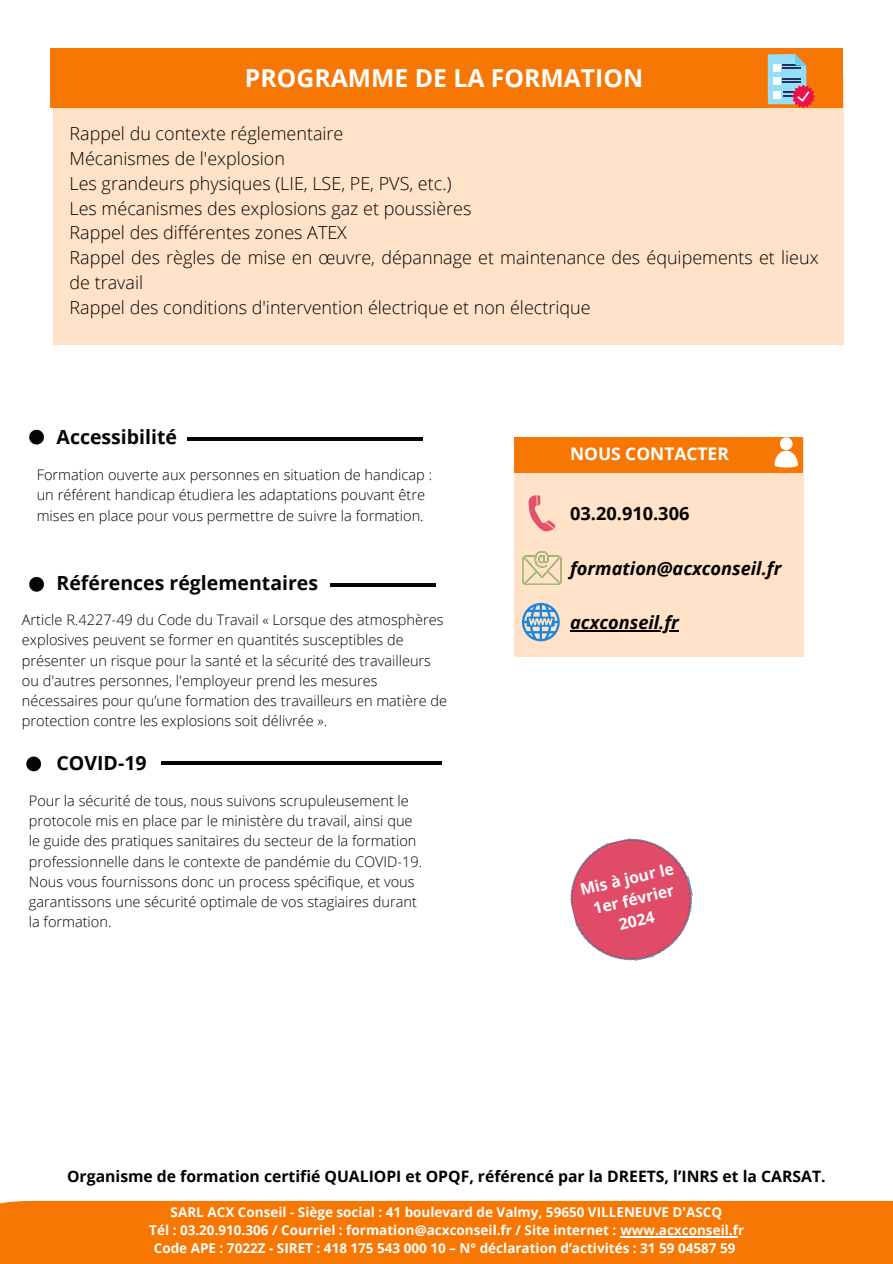
<style>
.page{position:relative;width:893px;height:1264px;background:#fff}
.page>*{position:absolute;margin:0;border:0;box-sizing:border-box;transform-origin:0 0}
.t1{font:700 24.75px "Open Sans";color:#fff}
.t2{font:700 19.5px "Open Sans";color:#070404}
.t3{font:italic 700 18.15px "Open Sans";color:#000}
.t4{font:700 18.15px "Open Sans";color:#000}
.t5{font:300 18px/24.8px "Open Sans";color:#000}
.t6{font:700 17.4px "Open Sans";color:#fff}
.t7{font:700 15.75px "Open Sans";color:#000}
.t8{font:700 15.75px/21.6px "Open Sans";color:#fff;text-align:center}
.t9{font:300 14.55px "Open Sans";color:#000}
.t10{font:700 13.5px "Open Sans";color:#fff}
</style>
<div class="page">
<div style="left:53px;top:79px;width:790px;height:265px;background:#ffe2c7"></div>
<div style="left:50px;top:48px;width:792px;height:60px;background:#f67703"></div>
<svg style="left:767px;top:54px;width:47px;height:54px"></svg>
<hr style="left:187px;top:437px;width:235px;height:4px;background:#070404">
<svg style="left:29px;top:429px;width:15px;height:16px"></svg>
<hr style="left:330px;top:583px;width:105px;height:4px;background:#070404">
<svg style="left:29px;top:576px;width:15px;height:16px"></svg>
<div style="left:514px;top:438px;width:289px;height:218px;background:#ffe2c7"></div>
<div style="left:514px;top:437px;width:288px;height:35px;background:#f67703"></div>
<svg style="left:528px;top:495px;width:27px;height:37px"></svg>
<img style="left:522px;top:552px;width:40px;height:32px">
<svg style="left:522px;top:603px;width:37px;height:38px"></svg>
<svg style="left:774px;top:437px;width:23px;height:30px"></svg>
<hr style="left:570px;top:630px;width:108px;height:1px;background:#000">
<img style="left:570px;top:838px;width:123px;height:123px">
<hr style="left:161px;top:761px;width:281px;height:4px;background:#070404">
<svg style="left:26px;top:756px;width:15px;height:15px"></svg>
<div style="left:0;top:1200px;width:892px;height:63px;background:#f67703"></div>
<hr style="left:620px;top:1236px;width:118px;height:1px;background:#fff">
<h1 class="t1" style="left:245px;top:61px;width:400px">PROGRAMME DE LA FORMATION</h1>
<p class="t5" style="left:69px;top:121px;width:750px">Rappel du contexte réglementaire<br>Mécanismes de l'explosion<br>Les grandeurs physiques (LIE, LSE, PE, PVS, etc.)<br>Les mécanismes des explosions gaz et poussières<br>Rappel des différentes zones ATEX<br>Rappel des règles de mise en œuvre, dépannage et maintenance des équipements et lieux de travail<br>Rappel des conditions d'intervention électrique et non électrique</p>
<h3 class="t2" style="left:57px;top:423px;width:122px">Accessibilité</h3>
<p class="t9" style="left:37px;top:464px;width:397px">Formation ouverte aux personnes en situation de handicap :</p>
<p class="t9" style="left:37px;top:485px;width:390px">un référent handicap étudiera les adaptations pouvant être</p>
<h4 class="t9" style="left:37px;top:505px;width:388px">mises en place pour vous permettre de suivre la formation.</h4>
<p class="t2" style="left:57px;top:569px;width:263px">Références réglementaires</p>
<p class="t9" style="left:22px;top:609px;width:423px">Article R.4227-49 du Code du Travail « Lorsque des atmosphères</p>
<p class="t9" style="left:22px;top:629px;width:383px">explosives peuvent se former en quantités susceptibles de</p>
<p class="t9" style="left:22px;top:650px;width:410px">présenter un risque pour la santé et la sécurité des travailleurs</p>
<p class="t9" style="left:22px;top:670px;width:357px">ou d'autres personnes, l'employeur prend les mesures</p>
<h3 class="t9" style="left:22px;top:690px;width:427px">nécessaires pour qu’une formation des travailleurs en matière de</h3>
<p class="t9" style="left:22px;top:710px;width:307px">protection contre les explosions soit délivrée ».</p>
<p class="t2" style="left:57px;top:749px;width:92px">COVID-19</p>
<h2 class="t9" style="left:29px;top:790px;width:381px">Pour la sécurité de tous, nous suivons scrupuleusement le</h2>
<p class="t9" style="left:29px;top:810px;width:385px">protocole mis en place par le ministère du travail, ainsi que</p>
<p class="t9" style="left:29px;top:830px;width:389px">le guide des pratiques sanitaires du secteur de la formation</p>
<p class="t9" style="left:29px;top:851px;width:395px">professionnelle dans le contexte de pandémie du COVID-19.</p>
<p class="t9" style="left:29px;top:871px;width:387px">Nous vous fournissons donc un process spécifique, et vous</p>
<p class="t9" style="left:29px;top:891px;width:389px">garantissons une sécurité optimale de vos stagiaires durant</p>
<p class="t9" style="left:29px;top:911px;width:84px">la formation.</p>
<p class="t6" style="left:570px;top:442px;width:160px">NOUS CONTACTER</p>
<p class="t4" style="left:570px;top:501px;width:121px">03.20.910.306</p>
<p class="t3" style="left:570px;top:555px;width:213px">formation@acxconseil.fr</p>
<p class="t3" style="left:570px;top:609px;width:110px">acxconseil.fr</p>
<p class="t8" style="left:578px;top:878px;width:97px;rotate:-13deg">Mis à jour le<br>1er février<br>2024</p>
<p class="t7" style="left:67px;top:1164px;width:760px">Organisme de formation certifié QUALIOPI et OPQF, référencé par la DREETS, l’INRS et la CARSAT.</p>
<p class="t10" style="left:171px;top:1202px;width:553px">SARL ACX Conseil - Siège social : 41 boulevard de Valmy, 59650 VILLENEUVE D'ASCQ</p>
<p class="t10" style="left:149px;top:1220px;width:596px">Tél : 03.20.910.306 / Courriel : formation@acxconseil.fr / Site internet : www.acxconseil.fr</p>
<p class="t10" style="left:154px;top:1238px;width:583px">Code APE : 7022Z - SIRET : 418 175 543 000 10 – N° déclaration d’activités : 31 59 04587 59</p>
</div>
